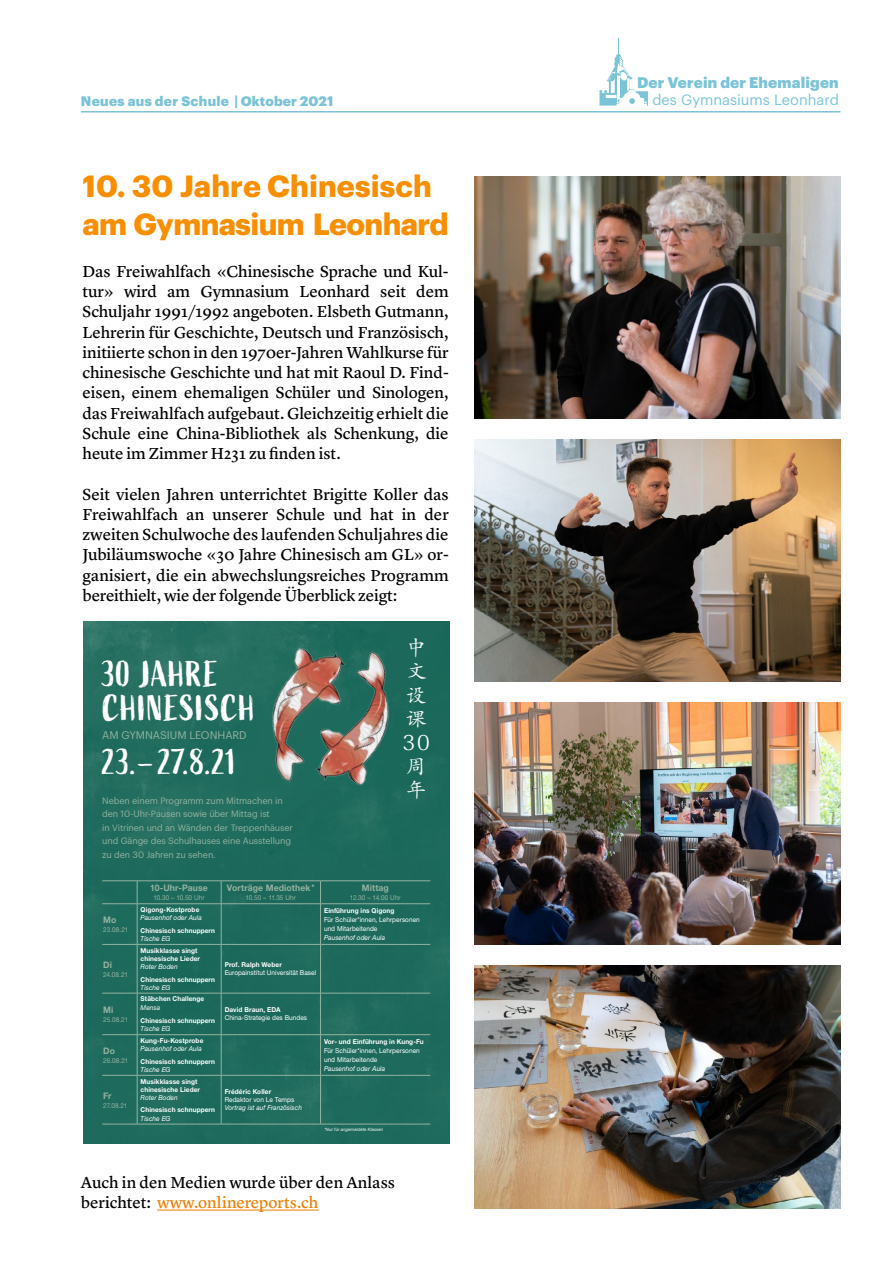
<style>
.page{position:relative;width:893px;height:1263px;background:#fff}
.page>*{position:absolute;margin:0;border:0;box-sizing:border-box;transform-origin:0 0}
.t1{font:36px/33.8px "Active";letter-spacing:.02em;color:#fff}
.t2{font:700 30px/37.5px "Graphik";letter-spacing:-.02em;color:#f98e00}
.t3{font:20.7px/23.7px "Adobe Kaiti Std";color:#fff}
.t4{font:16.5px/20.2px "Lyon Text Regular No.2";letter-spacing:-.005em;color:#000;text-align:justify}
.t5{font:900 15px "Graphik";letter-spacing:.01em;color:#7bc3d7}
.t6{font:14.7px "Graphik";color:#7bc3d7}
.t7{font:900 13.5px "Graphik";letter-spacing:.02em;color:#7bc3d7}
.t8{font:10.8px "Graphik";letter-spacing:-.005em;color:#95b3a0}
.t9{font:9px/13.5px "Graphik";letter-spacing:-.01em;color:#95b3a0}
.t10{font:700 9px "Helvetica Neue CE";letter-spacing:.01em;color:#95b3a0;scale:.96 1}
.t11{font:700 6.75px/8.1px "Helvetica Neue East A";letter-spacing:.015em;color:#fff;scale:.96 1}
.t12{font:6.75px/9px "Helvetica Neue CE";letter-spacing:.005em;color:#fff;scale:.96 1}
.t13{font:italic 6.75px "Helvetica Neue CE";letter-spacing:.01em;color:#fff;scale:.96 1}
.t14{font:6.75px "Helvetica Neue CE";color:#95b3a0;scale:.96 1}
.t15{font:italic 4.5px "Helvetica Neue CE";letter-spacing:.02em;color:#fff;scale:.96 1}
.s1{font-size:8.1px}
.s2{color:#ef7d00}
</style>
<div class="page">
<svg style="left:599px;top:38px;width:49px;height:68px"></svg>
<hr style="left:81px;top:111px;width:759px;height:2px;background:#7bc3d7">
<img style="left:83px;top:621px;width:366px;height:522px">
<div style="left:214px;top:621px;width:191px;height:180px;background:#236e5f"></div>
<img style="left:255px;top:631px;width:191px;height:191px">
<hr style="left:102px;top:1124px;width:35px;height:1px;background:#95b3a0">
<hr style="left:137px;top:1124px;width:84px;height:1px;background:#95b3a0">
<hr style="left:221px;top:1124px;width:100px;height:1px;background:#95b3a0">
<hr style="left:321px;top:1124px;width:109px;height:1px;background:#95b3a0">
<hr style="left:137px;top:904px;width:1px;height:40px;background:#95b3a0">
<hr style="left:221px;top:904px;width:1px;height:40px;background:#95b3a0">
<hr style="left:320px;top:904px;width:1px;height:40px;background:#95b3a0">
<hr style="left:102px;top:944px;width:35px;height:1px;background:#95b3a0">
<hr style="left:137px;top:944px;width:84px;height:1px;background:#95b3a0">
<hr style="left:137px;top:945px;width:1px;height:48px;background:#95b3a0">
<hr style="left:221px;top:944px;width:100px;height:1px;background:#95b3a0">
<hr style="left:221px;top:945px;width:1px;height:48px;background:#95b3a0">
<hr style="left:321px;top:944px;width:109px;height:1px;background:#95b3a0">
<hr style="left:320px;top:945px;width:1px;height:48px;background:#95b3a0">
<hr style="left:102px;top:993px;width:35px;height:1px;background:#95b3a0">
<hr style="left:137px;top:993px;width:84px;height:1px;background:#95b3a0">
<hr style="left:137px;top:993px;width:1px;height:41px;background:#95b3a0">
<hr style="left:221px;top:993px;width:100px;height:1px;background:#95b3a0">
<hr style="left:221px;top:993px;width:1px;height:41px;background:#95b3a0">
<hr style="left:321px;top:993px;width:109px;height:1px;background:#95b3a0">
<hr style="left:320px;top:993px;width:1px;height:41px;background:#95b3a0">
<hr style="left:102px;top:1034px;width:35px;height:1px;background:#95b3a0">
<hr style="left:137px;top:1034px;width:84px;height:1px;background:#95b3a0">
<hr style="left:137px;top:1035px;width:1px;height:40px;background:#95b3a0">
<hr style="left:221px;top:1034px;width:100px;height:1px;background:#95b3a0">
<hr style="left:221px;top:1035px;width:1px;height:40px;background:#95b3a0">
<hr style="left:321px;top:1034px;width:109px;height:1px;background:#95b3a0">
<hr style="left:320px;top:1035px;width:1px;height:40px;background:#95b3a0">
<hr style="left:102px;top:1075px;width:35px;height:1px;background:#95b3a0">
<hr style="left:137px;top:1075px;width:84px;height:1px;background:#95b3a0">
<hr style="left:221px;top:1075px;width:100px;height:1px;background:#95b3a0">
<hr style="left:321px;top:1075px;width:109px;height:1px;background:#95b3a0">
<hr style="left:102px;top:880px;width:35px;height:1px;background:#95b3a0">
<svg style="left:221px;top:881px;width:1px;height:22px"></svg>
<svg style="left:320px;top:881px;width:1px;height:22px"></svg>
<hr style="left:102px;top:903px;width:35px;height:1px;background:#95b3a0">
<hr style="left:137px;top:880px;width:84px;height:1px;background:#95b3a0">
<svg style="left:137px;top:881px;width:1px;height:22px"></svg>
<hr style="left:221px;top:880px;width:100px;height:1px;background:#95b3a0">
<hr style="left:321px;top:880px;width:109px;height:1px;background:#95b3a0">
<hr style="left:137px;top:903px;width:84px;height:1px;background:#95b3a0">
<hr style="left:221px;top:903px;width:100px;height:1px;background:#95b3a0">
<hr style="left:321px;top:903px;width:109px;height:1px;background:#95b3a0">
<hr style="left:221px;top:1075px;width:1px;height:49px;background:#95b3a0">
<hr style="left:320px;top:1075px;width:1px;height:49px;background:#95b3a0">
<hr style="left:137px;top:1075px;width:1px;height:49px;background:#95b3a0">
<img style="left:474px;top:965px;width:366px;height:243px">
<img style="left:474px;top:702px;width:366px;height:242px">
<img style="left:474px;top:439px;width:366px;height:243px">
<img style="left:474px;top:176px;width:366px;height:242px">
<hr style="left:157px;top:1209px;width:162px;height:1px;background:#ef7d00">
<p class="t5" style="left:637px;top:71px;width:203px">Der Verein der Ehemaligen</p>
<p class="t7" style="left:81px;top:91px;width:254px">Neues aus der Schule | Oktober 2021</p>
<p class="t6" style="left:652px;top:89px;width:188px">des Gymnasiums Leonhard</p>
<h2 class="t2" style="left:82px;top:165px;width:368px">10. 30 Jahre Chinesisch am Gymnasium Leonhard</h2>
<p class="t4" style="left:82px;top:260px;width:368px">Das Freiwahlfach «Chinesische Sprache und Kul&shy;tur» wird am Gymnasium Leonhard seit dem Schuljahr 1991/1992 angeboten. Elsbeth Gutmann, Lehrerin für Geschichte, Deutsch und Französisch, initiierte schon in den 1970er-Jahren Wahlkurse für chinesische Geschichte und hat mit Raoul D. Find&shy;eisen, einem ehemaligen Schüler und Sinologen, das Freiwahlfach aufgebaut. Gleichzeitig erhielt die Schule eine China-Bibliothek als Schenkung, die heute im Zimmer H231 zu finden ist.</p>
<p class="t4" style="left:82px;top:482px;width:368px">Seit vielen Jahren unterrichtet Brigitte Koller das Freiwahlfach an unserer Schule und hat in der zweiten Schulwoche des laufenden Schuljahres die Jubiläumswoche «30 Jahre Chinesisch am GL» or&shy;ganisiert, die ein abwechslungsreiches Programm bereithielt, wie der folgende Überblick zeigt:</p>
<h1 class="t1" style="left:102px;top:658px;width:155px">30 JAHRE<br>CHINESISCH</h1>
<p class="t8" style="left:102px;top:727px;width:146px">AM GYMNASIUM LEONHARD</p>
<h1 class="t1" style="left:102px;top:747px;width:136px">23.– 27.8.21</h1>
<p class="t9" style="left:102px;top:793px;width:182px">Neben einem Programm zum Mitmachen in</p>
<p class="t9" style="left:102px;top:807px;width:192px">den 10-Uhr-Pausen sowie über Mittag ist<br>in Vitrinen und an Wänden der Treppenhäuser und Gänge des Schulhauses eine Ausstellung zu den 30 Jahren zu sehen.</p>
<p class="t10" style="left:150px;top:882px;width:62px">10-Uhr-Pause</p>
<p class="t14" style="left:153px;top:894px;width:55px">10.30 – 10.50 Uhr</p>
<p class="t10" style="left:227px;top:882px;width:93px">Vorträge Mediothek<span class="s1">*</span></p>
<p class="t14" style="left:245px;top:894px;width:54px">10.50 – 11.35 Uhr</p>
<p class="t10" style="left:103px;top:914px;width:15px">Mo</p>
<p class="t14" style="left:103px;top:925px;width:28px">23.08.21</p>
<p class="t10" style="left:103px;top:959px;width:11px">Di</p>
<p class="t14" style="left:103px;top:970px;width:27px">24.08.21</p>
<p class="t10" style="left:103px;top:1004px;width:12px">Mi</p>
<p class="t14" style="left:103px;top:1015px;width:28px">25.08.21</p>
<p class="t10" style="left:103px;top:1045px;width:14px">Do</p>
<p class="t14" style="left:103px;top:1056px;width:28px">26.08.21</p>
<p class="t10" style="left:103px;top:1090px;width:10px">Fr</p>
<p class="t14" style="left:103px;top:1101px;width:27px">27.08.21</p>
<p class="t11" style="left:141px;top:906px;width:63px">Qigong-Kostprobe</p>
<p class="t13" style="left:141px;top:914px;width:65px">Pausenhof oder Aula</p>
<p class="t11" style="left:141px;top:926px;width:79px">Chinesisch schnuppern</p>
<p class="t13" style="left:141px;top:934px;width:33px">Tische EG</p>
<p class="t11" style="left:141px;top:946px;width:63px">Musikklasse singt chinesische Lieder</p>
<p class="t13" style="left:141px;top:962px;width:40px">Roter Boden</p>
<p class="t11" style="left:141px;top:975px;width:79px">Chinesisch schnuppern</p>
<p class="t13" style="left:141px;top:983px;width:33px">Tische EG</p>
<p class="t11" style="left:141px;top:995px;width:68px">Stäbchen Challenge</p>
<p class="t13" style="left:141px;top:1003px;width:22px">Mensa</p>
<p class="t11" style="left:141px;top:1017px;width:79px">Chinesisch schnuppern</p>
<p class="t13" style="left:141px;top:1025px;width:33px">Tische EG</p>
<p class="t11" style="left:141px;top:1037px;width:67px">Kung-Fu-Kostprobe</p>
<p class="t13" style="left:141px;top:1045px;width:65px">Pausenhof oder Aula</p>
<p class="t11" style="left:141px;top:1057px;width:79px">Chinesisch schnuppern</p>
<p class="t13" style="left:141px;top:1065px;width:33px">Tische EG</p>
<p class="t11" style="left:141px;top:1077px;width:63px">Musikklasse singt chinesische Lieder</p>
<p class="t13" style="left:141px;top:1093px;width:40px">Roter Boden</p>
<p class="t11" style="left:141px;top:1106px;width:79px">Chinesisch schnuppern</p>
<p class="t13" style="left:141px;top:1114px;width:33px">Tische EG</p>
<p class="t11" style="left:225px;top:961px;width:61px">Prof. Ralph Weber</p>
<p class="t12" style="left:225px;top:968px;width:97px">Europainstitut Universität Basel</p>
<p class="t11" style="left:225px;top:1006px;width:60px">David Braun, EDA</p>
<p class="t12" style="left:225px;top:1013px;width:87px">China-Strategie des Bundes</p>
<p class="t11" style="left:225px;top:1088px;width:50px">Frédéric Koller</p>
<p class="t12" style="left:225px;top:1095px;width:74px">Redaktor von Le Temps</p>
<p class="t13" style="left:225px;top:1104px;width:82px">Vortrag ist auf Französisch</p>
<p class="t3" style="left:403px;top:636px;width:29px">中文设课<br>30周</p>
<p class="t3" style="left:406px;top:778px;width:22px">年</p>
<p class="t10" style="left:362px;top:882px;width:30px">Mittag</p>
<p class="t14" style="left:350px;top:894px;width:55px">12.30 – 14.00 Uhr</p>
<p class="t11" style="left:324px;top:907px;width:75px">Einführung ins Qigong</p>
<p class="t12" style="left:324px;top:915px;width:101px">Für Schüler*innen, Lehrpersonen und Mitarbeitende</p>
<p class="t13" style="left:324px;top:933px;width:65px">Pausenhof oder Aula</p>
<p class="t11" style="left:324px;top:1037px;width:105px">Vor- und Einführung in Kung-Fu</p>
<p class="t12" style="left:324px;top:1046px;width:101px">Für Schüler*innen, Lehrpersonen und Mitarbeitende</p>
<p class="t13" style="left:324px;top:1064px;width:65px">Pausenhof oder Aula</p>
<p class="t15" style="left:324px;top:1126px;width:63px">*Nur für angemeldete Klassen</p>
<p class="t4" style="left:81px;top:1171px;width:316px">Auch in den Medien wurde über den Anlass berichtet: <span class="s2">www.onlinereports.ch</span></p>
</div>
